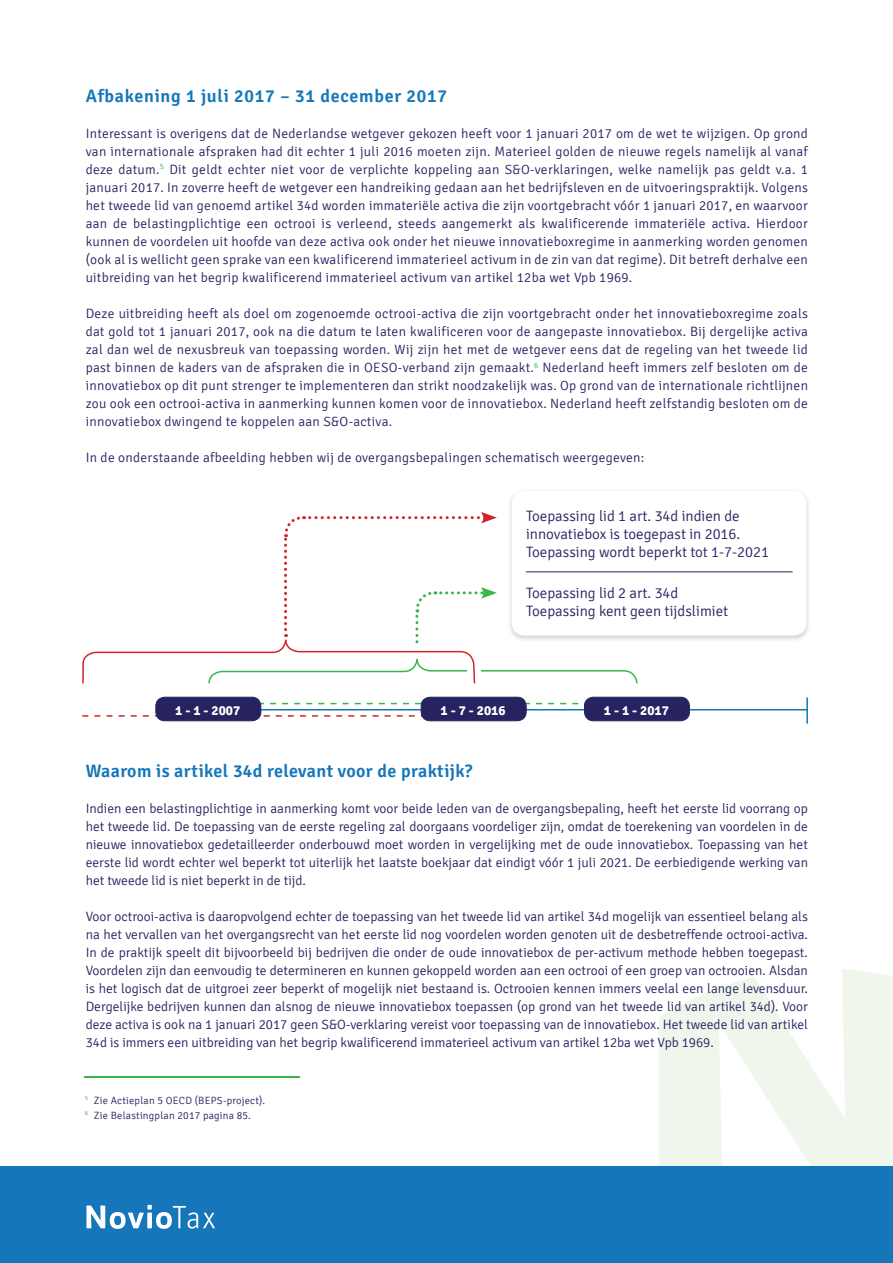
<style>
.page{position:relative;width:893px;height:1263px;background:#fff}
.page>*{position:absolute;margin:0;border:0;box-sizing:border-box;transform-origin:0 0}
.t1{font:600 18px "Signika";letter-spacing:.02em;color:#1577b9}
.t2{font:600 18px "Signika";letter-spacing:.04em;color:#1577b9}
.t3{font:300 15px/18px "Signika";color:#272361}
.t4{font:300 13.5px/18px "Signika";letter-spacing:.02em;color:#272361;text-align:justify}
.t5{font:700 13.5px "Signika";color:#fff}
.t6{font:300 10.5px "Signika";letter-spacing:.02em;color:#272361}
</style>
<div class="page">
<svg style="left:659px;top:969px;width:234px;height:197px;fill:#eff7ed"></svg>
<div style="left:0;top:1166px;width:893px;height:97px;background:#1577b9"></div>
<svg style="left:86px;top:1205px;width:129px;height:24px"></svg>
<svg style="left:261px;top:703px;width:318px;height:1px"></svg>
<svg style="left:82px;top:715px;width:340px;height:2px"></svg>
<hr style="left:159px;top:709px;width:649px;height:1px;background:#1577b9">
<hr style="left:806px;top:697px;width:2px;height:27px;background:#1577b9">
<div style="left:156px;top:697px;width:105px;height:24px;background:#272361;border-radius:9px"></div>
<div style="left:156px;top:697px;width:105px;height:24px;border:1px solid #29245c;border-radius:9px"></div>
<div style="left:421px;top:697px;width:105px;height:24px;background:#272361;border-radius:9px"></div>
<div style="left:421px;top:697px;width:105px;height:24px;border:1px solid #29245c;border-radius:9px"></div>
<div style="left:584px;top:697px;width:105px;height:24px;background:#272361;border-radius:9px"></div>
<div style="left:584px;top:697px;width:106px;height:24px;border:1px solid #29245c;border-radius:9px"></div>
<div style="left:507px;top:488px;width:304px;height:154px;background:#231f20;opacity:.2"></div>
<div style="left:512px;top:491px;width:294px;height:144px;background:#fff;border-radius:13px"></div>
<hr style="left:526px;top:572px;width:267px;height:1px;background:#29245c">
<svg style="left:82px;top:512px;width:556px;height:172px"></svg>
<hr style="left:85px;top:1077px;width:215px;height:1px;background:#3ab54a">
<p class="t2" style="left:86px;top:85px;width:363px">Afbakening 1 juli 2017 – 31 december 2017</p>
<p class="t4" style="left:86px;top:125px;width:724px">Interessant is overigens dat de Nederlandse wetgever gekozen heeft voor 1 januari 2017 om de wet te wijzigen. Op grond van internationale afspraken had dit echter 1 juli 2016 moeten zijn. Materieel golden de nieuwe regels namelijk al vanaf deze datum.<sup>5</sup> Dit geldt echter niet voor de verplichte koppeling aan S&amp;O-verklaringen, welke namelijk pas geldt v.a. 1 januari 2017. In zoverre heeft de wetgever een handreiking gedaan aan het bedrijfsleven en de uitvoeringspraktijk. Volgens het tweede lid van genoemd artikel 34d worden immateriële activa die zijn voortgebracht vóór 1 januari 2017, en waarvoor aan de belastingplichtige een octrooi is verleend, steeds aangemerkt als kwalificerende immateriële activa. Hierdoor kunnen de voordelen uit hoofde van deze activa ook onder het nieuwe innovatieboxregime in aanmerking worden genomen (ook al is wellicht geen sprake van een kwalificerend immaterieel activum in de zin van dat regime). Dit betreft derhalve een uitbreiding van het begrip kwalificerend immaterieel activum van artikel 12ba wet Vpb 1969.</p>
<p class="t4" style="left:86px;top:305px;width:724px">Deze uitbreiding heeft als doel om zogenoemde octrooi-activa die zijn voortgebracht onder het innovatieboxregime zoals dat gold tot 1 januari 2017, ook na die datum te laten kwalificeren voor de aangepaste innovatiebox. Bij dergelijke activa zal dan wel de nexusbreuk van toepassing worden. Wij zijn het met de wetgever eens dat de regeling van het tweede lid past binnen de kaders van de afspraken die in OESO-verband zijn gemaakt.<sup>6</sup> Nederland heeft immers zelf besloten om de innovatiebox op dit punt strenger te implementeren dan strikt noodzakelijk was. Op grond van de internationale richtlijnen zou ook een octrooi-activa in aanmerking kunnen komen voor de innovatiebox. Nederland heeft zelfstandig besloten om de innovatiebox dwingend te koppelen aan S&amp;O-activa.</p>
<p class="t4" style="left:86px;top:449px;width:560px">In de onderstaande afbeelding hebben wij de overgangsbepalingen schematisch weergegeven:</p>
<p class="t3" style="left:526px;top:507px;width:244px">Toepassing lid 1 art. 34d indien de innovatiebox is toegepast in 2016.<br>Toepassing wordt beperkt tot 1-7-2021</p>
<p class="t3" style="left:526px;top:584px;width:154px">Toepassing lid 2 art. 34d</p>
<p class="t3" style="left:526px;top:602px;width:204px">Toepassing kent geen tijdslimiet</p>
<p class="t5" style="left:175px;top:703px;width:66px">1 - 1 - 2007</p>
<p class="t5" style="left:441px;top:703px;width:66px">1 - 7 - 2016</p>
<p class="t5" style="left:604px;top:703px;width:66px">1 - 1 - 2017</p>
<p class="t1" style="left:86px;top:760px;width:388px">Waarom is artikel 34d relevant voor de praktijk?</p>
<p class="t4" style="left:86px;top:800px;width:724px">Indien een belastingplichtige in aanmerking komt voor beide leden van de overgangsbepaling, heeft het eerste lid voorrang op het tweede lid. De toepassing van de eerste regeling zal doorgaans voordeliger zijn, omdat de toerekening van voordelen in de nieuwe innovatiebox gedetailleerder onderbouwd moet worden in vergelijking met de oude innovatiebox. Toepassing van het eerste lid wordt echter wel beperkt tot uiterlijk het laatste boekjaar dat eindigt vóór 1 juli 2021. De eerbiedigende werking van het tweede lid is niet beperkt in de tijd.</p>
<p class="t4" style="left:86px;top:908px;width:724px">Voor octrooi-activa is daaropvolgend echter de toepassing van het tweede lid van artikel 34d mogelijk van essentieel belang als na het vervallen van het overgangsrecht van het eerste lid nog voordelen worden genoten uit de desbetreffende octrooi-activa.<br>In de praktijk speelt dit bijvoorbeeld bij bedrijven die onder de oude innovatiebox de per-activum methode hebben toegepast.<br>Voordelen zijn dan eenvoudig te determineren en kunnen gekoppeld worden aan een octrooi of een groep van octrooien. Alsdan is het logisch dat de uitgroei zeer beperkt of mogelijk niet bestaand is. Octrooien kennen immers veelal een lange levensduur.<br>Dergelijke bedrijven kunnen dan alsnog de nieuwe innovatiebox toepassen (op grond van het tweede lid van artikel 34d). Voor deze activa is ook na 1 januari 2017 geen S&amp;O-verklaring vereist voor toepassing van de innovatiebox. Het tweede lid van artikel 34d is immers een uitbreiding van het begrip kwalificerend immaterieel activum van artikel 12ba wet Vpb 1969.</p>
<p class="t6" style="left:85px;top:1094px;width:182px"><sup>5</sup> Zie Actieplan 5 OECD (BEPS-project).</p>
<p class="t6" style="left:85px;top:1109px;width:168px"><sup>6</sup> Zie Belastingplan 2017 pagina 85.</p>
</div>
